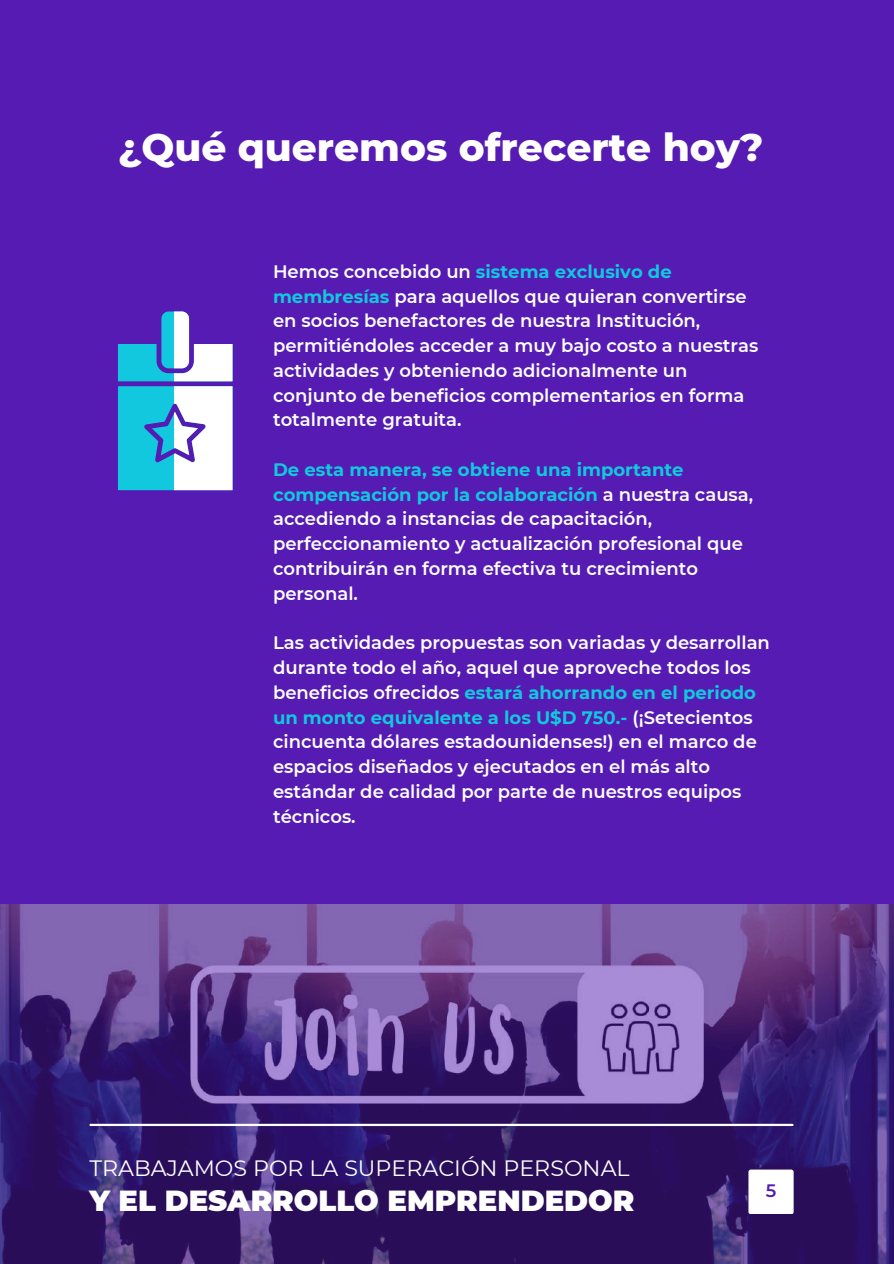
<style>
.page{position:relative;width:894px;height:1264px;background:#fff}
.page>*{position:absolute;margin:0;border:0;box-sizing:border-box;transform-origin:0 0}
.t1{font:800 39px "Montserrat";color:#fff}
.t2{font:900 28.95px "Montserrat";color:#fff}
.t3{font:22.2px "Montserrat";color:#fff}
.t4{font:600 18px/24.8px "Montserrat";color:#fff}
.t5{font:600 18px "Montserrat";color:#551bb3}
.s1{font-weight:700;color:#12c8de}
</style>
<div class="page">
<div style="left:0;top:0;width:893px;height:1263px;background:#551bb3"></div>
<img style="left:0;top:904px;width:893px;height:359px">
<div style="left:748px;top:1169px;width:45px;height:45px;background:#fff;border-radius:2px"></div>
<hr style="left:90px;top:1123px;width:702px;height:2px;background:#fff">
<svg style="left:118px;top:311px;width:114px;height:179px"></svg>
<h1 class="t1" style="left:118px;top:123px;width:646px">¿Qué queremos ofrecerte hoy?</h1>
<p class="t4" style="left:273px;top:259px;width:486px">Hemos concebido un <span class="s1">sistema exclusivo de membresías</span> para aquellos que quieran convertirse en socios benefactores de nuestra Institución, permitiéndoles acceder a muy bajo costo a nuestras actividades y obteniendo adicionalmente un conjunto de beneficios complementarios en forma totalmente gratuita.</p>
<p class="t4" style="left:273px;top:457px;width:481px"><span class="s1">De esta manera, se obtiene una importante compensación por la colaboración</span> a nuestra causa, accediendo a instancias de capacitación, perfeccionamiento y actualización profesional que contribuirán en forma efectiva tu crecimiento personal.</p>
<p class="t4" style="left:273px;top:630px;width:498px">Las actividades propuestas son variadas y desarrollan durante todo el año, aquel que aproveche todos los beneficios ofrecidos <span class="s1">estará ahorrando en el periodo un monto equivalente a los U$D 750.-</span> (¡Setecientos cincuenta dólares estadounidenses!) en el marco de espacios diseñados y ejecutados en el más alto estándar de calidad por parte de nuestros equipos técnicos.</p>
<p class="t3" style="left:89px;top:1154px;width:541px">TRABAJAMOS POR LA SUPERACIÓN PERSONAL</p>
<h2 class="t2" style="left:89px;top:1183px;width:546px">Y EL DESARROLLO EMPRENDEDOR</h2>
<p class="t5" style="left:765px;top:1179px;width:12px">5</p>
</div>
